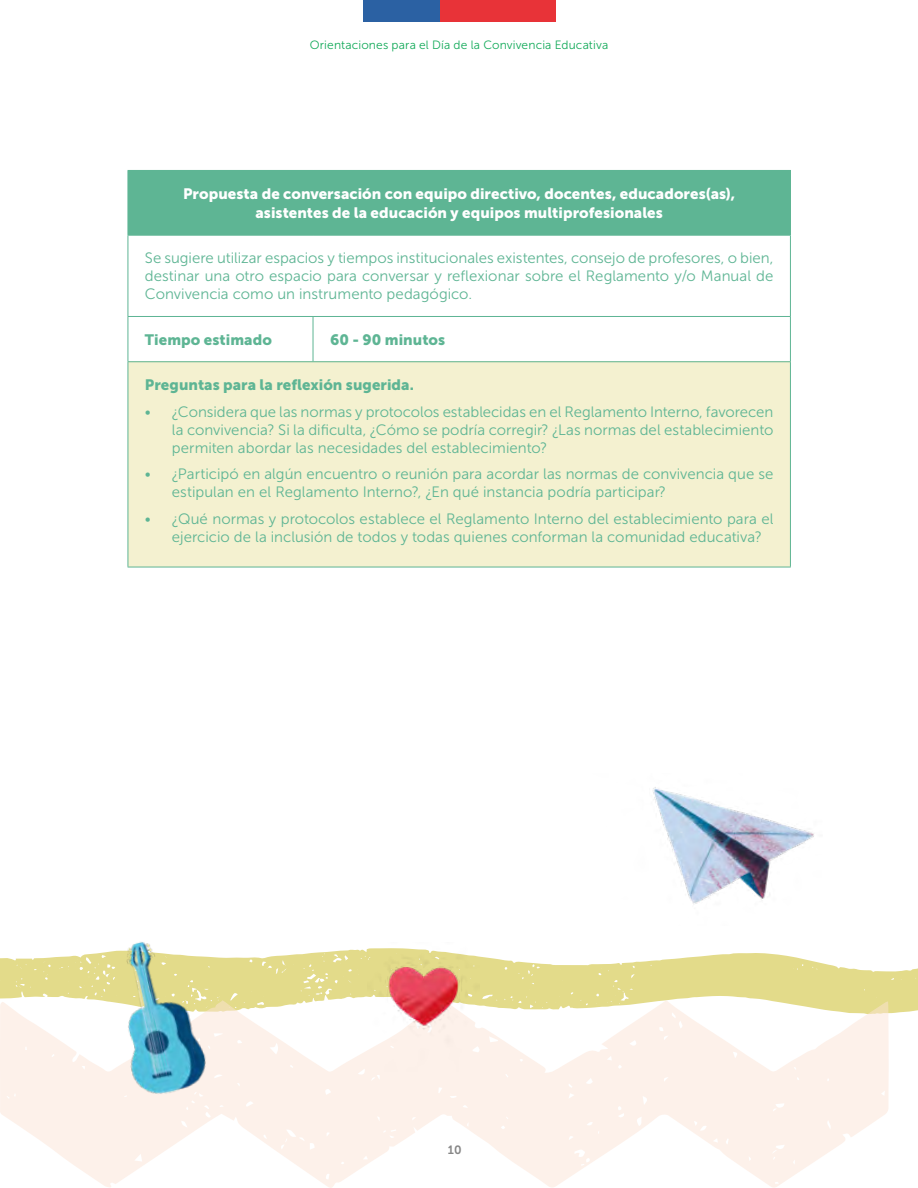
<style>
.page{position:relative;width:918px;height:1188px;background:#fff}
.page>*{position:absolute;margin:0;border:0;box-sizing:border-box;transform-origin:0 0}
.t1{font:15px/18px "Museo Sans 300";letter-spacing:.005em;color:#5eb594;text-align:justify}
.t2{font:15px/19.5px "Museo Sans 900";letter-spacing:.005em;color:#fff;text-align:center}
.t3{font:15px "Museo Sans 900";letter-spacing:.005em;color:#5eb594}
.t4{font:12px "Museo Sans 300";letter-spacing:.015em;color:#14aa5a}
.t5{font:12px "Museo Sans 700";color:#878787}
</style>
<div class="page">
<svg style="left:0;top:949px;width:918px;height:65px;fill:#e3db8a"></svg>
<div style="left:128px;top:170px;width:662px;height:65px;background:#5eb594"></div>
<div style="left:128px;top:362px;width:662px;height:205px;background:#f4f1d0"></div>
<hr style="left:313px;top:170px;width:478px;height:1px;background:#5eb594">
<hr style="left:790px;top:171px;width:1px;height:64px;background:#5eb594">
<hr style="left:128px;top:236px;width:1px;height:80px;background:#5eb594">
<hr style="left:128px;top:235px;width:185px;height:1px;background:#5eb594">
<hr style="left:313px;top:235px;width:478px;height:1px;background:#5eb594">
<hr style="left:790px;top:236px;width:1px;height:80px;background:#5eb594">
<hr style="left:128px;top:317px;width:1px;height:44px;background:#5eb594">
<hr style="left:128px;top:316px;width:185px;height:1px;background:#5eb594">
<hr style="left:313px;top:316px;width:478px;height:1px;background:#5eb594">
<hr style="left:313px;top:317px;width:1px;height:44px;background:#5eb594">
<hr style="left:790px;top:317px;width:1px;height:44px;background:#5eb594">
<hr style="left:128px;top:362px;width:1px;height:205px;background:#5eb594">
<hr style="left:128px;top:361px;width:185px;height:1px;background:#5eb594">
<hr style="left:313px;top:361px;width:478px;height:1px;background:#5eb594">
<hr style="left:790px;top:362px;width:1px;height:205px;background:#5eb594">
<hr style="left:128px;top:567px;width:185px;height:1px;background:#5eb594">
<hr style="left:313px;top:567px;width:478px;height:1px;background:#5eb594">
<svg style="left:0;top:1000px;width:889px;height:188px;fill:#fdf1ea"></svg>
<img style="left:88px;top:942px;width:149px;height:176px">
<img style="left:367px;top:948px;width:113px;height:124px">
<img style="left:653px;top:787px;width:161px;height:117px">
<div style="left:363px;top:0;width:80px;height:21px;background:#2b61a3"></div>
<div style="left:440px;top:0;width:115px;height:21px;background:#e83338"></div>
<p class="t4" style="left:310px;top:39px;width:300px">Orientaciones para el Día de la Convivencia Educativa</p>
<p class="t2" style="left:183px;top:184px;width:554px">Propuesta de conversación con equipo directivo, docentes, educadores(as), asistentes de la educación y equipos multiprofesionales</p>
<p class="t1" style="left:145px;top:249px;width:630px">Se sugiere utilizar espacios y tiempos institucionales existentes, consejo de profesores, o bien, destinar una otro espacio para conversar y reflexionar sobre el Reglamento y/o Manual de Convivencia como un instrumento pedagógico.</p>
<p class="t3" style="left:145px;top:331px;width:128px">Tiempo estimado</p>
<p class="t3" style="left:330px;top:331px;width:117px">60 - 90 minutos</p>
<p class="t3" style="left:145px;top:376px;width:271px">Preguntas para la reflexión sugerida.</p>
<p class="t1" style="left:172px;top:402px;width:603px;text-indent:-27px">• ¿Considera que las normas y protocolos establecidas en el Reglamento Interno, favorecen la convivencia? Si la dificulta, ¿Cómo se podría corregir? ¿Las normas del establecimiento permiten abordar las necesidades del establecimiento?</p>
<p class="t1" style="left:172px;top:465px;width:603px;text-indent:-27px">• ¿Participó en algún encuentro o reunión para acordar las normas de convivencia que se estipulan en el Reglamento Interno?, ¿En qué instancia podría participar?</p>
<p class="t1" style="left:172px;top:509px;width:603px;text-indent:-27px">• ¿Qué normas y protocolos establece el Reglamento Interno del establecimiento para el ejercicio de la inclusión de todos y todas quienes conforman la comunidad educativa?</p>
<p class="t5" style="left:448px;top:1143px;width:15px">10</p>
</div>
